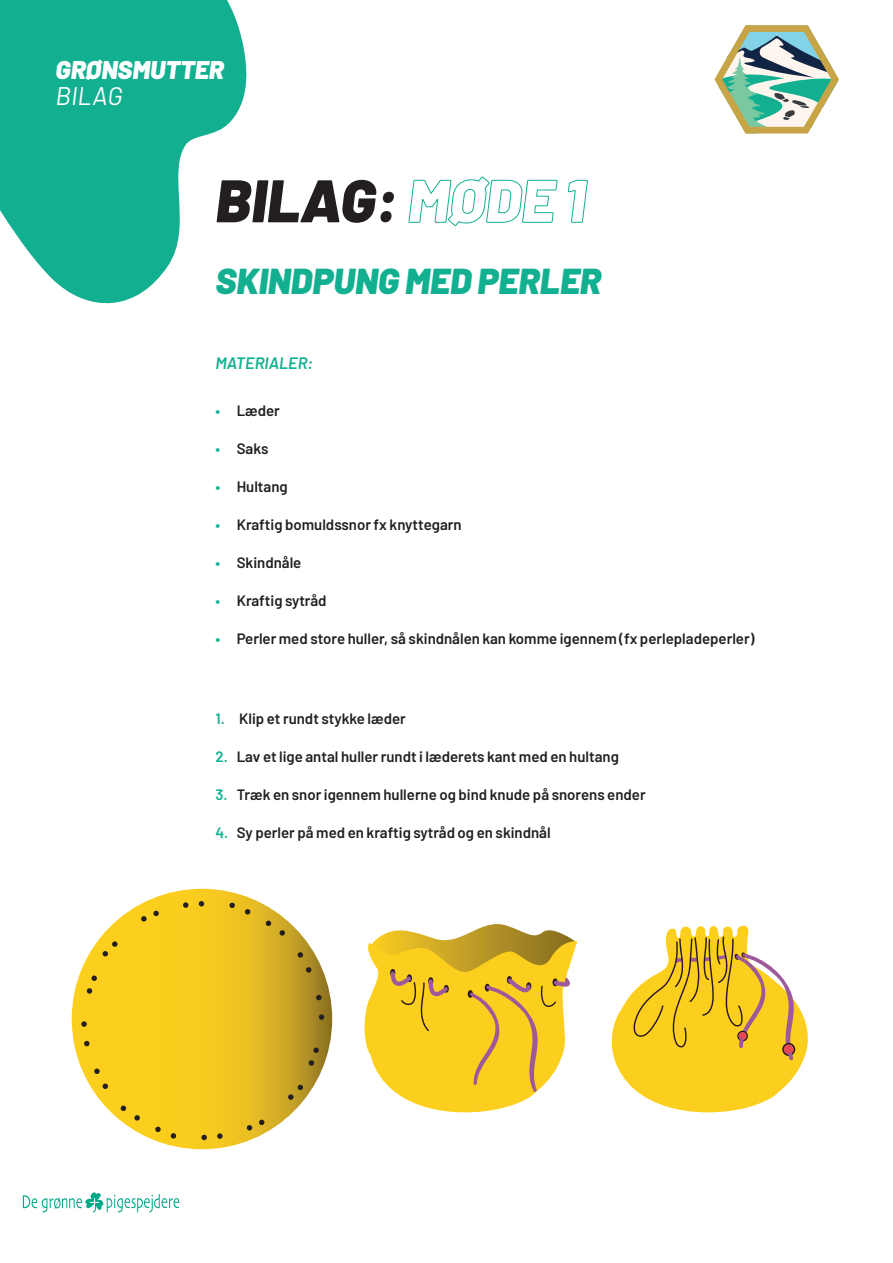
<style>
.page{position:relative;width:893px;height:1263px;background:#fff}
.page>*{position:absolute;margin:0;border:0;box-sizing:border-box;transform-origin:0 0}
.Overskrift_-_prio{font:italic 900 60px "Barlow";color:#231f20}
.Overskrift{font:italic 900 36px "Barlow";color:#12b090}
.t1{font:italic 900 25.5px "Barlow";color:#fff}
.t2{font:italic 25.5px "Barlow";color:#fff}
.Manchet{font:italic 600 16.5px "Barlow";color:#12b090}
.t3{font:600 15px "Barlow";color:#231f20}
.s1{color:#12b090}
</style>
<div class="page">
<svg style="left:364px;top:924px;width:213px;height:188px"></svg>
<svg style="left:611px;top:925px;width:197px;height:187px"></svg>
<svg style="left:72px;top:889px;width:260px;height:260px;background:#ebc120"></svg>
<svg style="left:199px;top:901px;width:5px;height:5px"></svg>
<svg style="left:183px;top:902px;width:5px;height:6px"></svg>
<svg style="left:153px;top:911px;width:6px;height:5px"></svg>
<svg style="left:141px;top:916px;width:6px;height:5px"></svg>
<svg style="left:103px;top:941px;width:15px;height:15px"></svg>
<svg style="left:91px;top:975px;width:6px;height:6px"></svg>
<svg style="left:86px;top:988px;width:7px;height:6px"></svg>
<svg style="left:81px;top:1021px;width:6px;height:6px"></svg>
<svg style="left:84px;top:1040px;width:6px;height:7px"></svg>
<svg style="left:94px;top:1068px;width:6px;height:6px"></svg>
<svg style="left:102px;top:1083px;width:6px;height:6px"></svg>
<svg style="left:120px;top:1105px;width:6px;height:6px"></svg>
<svg style="left:134px;top:1115px;width:6px;height:6px"></svg>
<svg style="left:155px;top:1126px;width:6px;height:6px"></svg>
<svg style="left:170px;top:1133px;width:7px;height:6px"></svg>
<svg style="left:201px;top:1135px;width:6px;height:5px"></svg>
<svg style="left:217px;top:1133px;width:6px;height:6px"></svg>
<svg style="left:247px;top:1125px;width:5px;height:5px"></svg>
<svg style="left:259px;top:1119px;width:5px;height:6px"></svg>
<svg style="left:288px;top:1085px;width:15px;height:15px"></svg>
<svg style="left:308px;top:1060px;width:6px;height:6px"></svg>
<svg style="left:313px;top:1047px;width:6px;height:6px"></svg>
<svg style="left:318px;top:1014px;width:7px;height:6px"></svg>
<svg style="left:316px;top:994px;width:6px;height:7px"></svg>
<svg style="left:306px;top:967px;width:6px;height:6px"></svg>
<svg style="left:297px;top:952px;width:6px;height:6px"></svg>
<svg style="left:279px;top:930px;width:6px;height:6px"></svg>
<svg style="left:265px;top:920px;width:6px;height:6px"></svg>
<svg style="left:245px;top:909px;width:6px;height:6px"></svg>
<svg style="left:229px;top:902px;width:6px;height:6px"></svg>
<svg style="left:0;top:0;width:247px;height:304px;fill:#12b090"></svg>
<svg style="left:23px;top:1192px;width:156px;height:20px"></svg>
<svg style="left:714px;top:25px;width:125px;height:109px"></svg>
<h3 class="t1" style="left:56px;top:51px;width:170px">GRØNSMUTTER</h3>
<h3 class="t2" style="left:56px;top:77px;width:68px">BILAG</h3>
<p class="Overskrift_-_prio" style="left:215px;top:156px;width:371px">BILAG: <span class="s1">MØDE 1</span></p>
<p class="Overskrift" style="left:215px;top:254px;width:387px">SKINDPUNG MED PERLER</p>
<p class="Manchet" style="left:215px;top:351px;width:99px">MATERIALER:</p>
<p class="t3" style="left:215px;top:399px;width:66px"><span class="s1">•</span> Læder</p>
<p class="t3" style="left:215px;top:437px;width:54px"><span class="s1">•</span> Saks</p>
<p class="t3" style="left:215px;top:475px;width:74px"><span class="s1">•</span> Hultang</p>
<p class="t3" style="left:215px;top:513px;width:248px"><span class="s1">•</span> Kraftig bomuldssnor fx knyttegarn</p>
<p class="t3" style="left:215px;top:551px;width:87px"><span class="s1">•</span> Skindnåle</p>
<p class="t3" style="left:215px;top:589px;width:113px"><span class="s1">•</span> Kraftig sytråd</p>
<p class="t3" style="left:215px;top:627px;width:540px"><span class="s1">•</span> Perler med store huller, så skindnålen kan komme igennem (fx perlepladeperler)</p>
<p class="t3" style="left:215px;top:707px;width:192px"><span class="s1">1.</span> Klip et rundt stykke læder</p>
<p class="t3" style="left:215px;top:745px;width:405px"><span class="s1">2.</span> Lav et lige antal huller rundt i læderets kant med en hultang</p>
<p class="t3" style="left:215px;top:783px;width:432px"><span class="s1">3.</span> Træk en snor igennem hullerne og bind knude på snorens ender</p>
<p class="t3" style="left:215px;top:821px;width:337px"><span class="s1">4.</span> Sy perler på med en kraftig sytråd og en skindnål</p>
</div>
